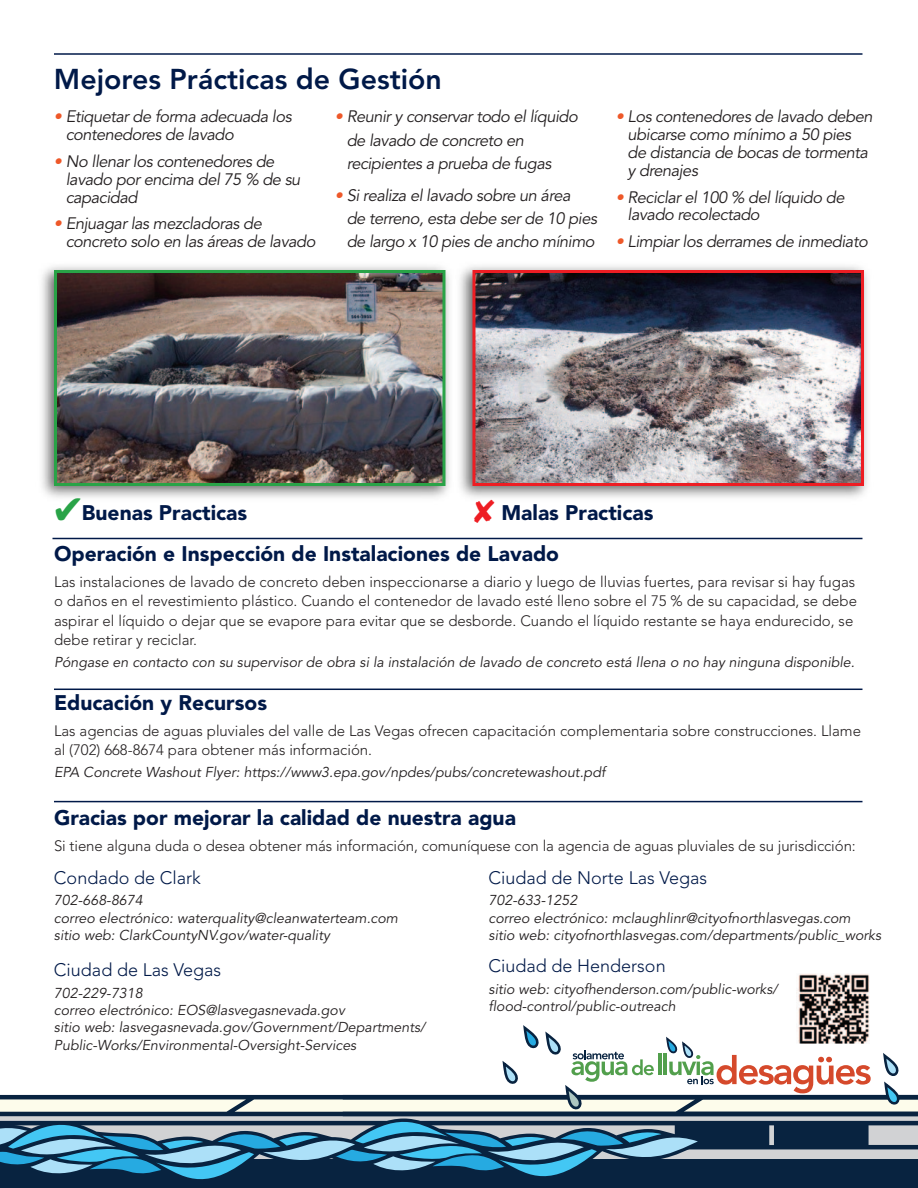
<style>
.page{position:relative;width:918px;height:1188px;background:#fff}
.page>*{position:absolute;margin:0;border:0;box-sizing:border-box;transform-origin:0 0}
.t1{font:800 28.5px "Avenir";color:#001948}
.t2{font:900 21px "Avenir";color:#001948}
.t3{font:300 18px "Avenir";color:#001948}
.t4{font:italic 16.5px/17.9px "Avenir";letter-spacing:-.03em;color:#231f20}
.t5{font:300 15px/19.5px "Avenir";color:#231f20}
.t6{font:italic 14.25px/17.2px "Avenir";color:#231f20}
.s1{color:#ee5829}
.s2{font-family:"Menlo";font-weight:700;font-size:46.5px;color:#29a347}
.s3{font-family:"Menlo";font-weight:700;font-size:36px;color:#ee1d23}
</style>
<div class="page">
<svg style="left:0;top:1025px;width:918px;height:163px"></svg>
<hr style="left:52px;top:538px;width:810px;height:1px;background:#001948">
<img style="left:41px;top:266px;width:409px;height:232px">
<img style="left:58px;top:274px;width:383px;height:208px">
<div style="left:54px;top:270px;width:391px;height:216px;border:3px solid #29a347"></div>
<img style="left:459px;top:266px;width:409px;height:232px">
<img style="left:476px;top:274px;width:384px;height:208px">
<div style="left:472px;top:270px;width:392px;height:216px;border:3px solid #ee1d23"></div>
<hr style="left:54px;top:801px;width:808px;height:1px;background:#001948">
<hr style="left:54px;top:689px;width:808px;height:1px;background:#001948">
<hr style="left:54px;top:53px;width:808px;height:2px;background:#001948">
<img style="left:797px;top:974px;width:72px;height:70px">
<p class="t1" style="left:54px;top:67px;width:389px">Mejores Prácticas de Gestión</p>
<p class="t4" style="left:66px;top:110px;width:227px;text-indent:-12px"><span class="s1">•</span> Etiquetar de forma adecuada los contenedores de lavado</p>
<p class="t4" style="left:66px;top:154px;width:236px;text-indent:-12px"><span class="s1">•</span> No llenar los contenedores de lavado por encima del 75 % de su capacidad</p>
<p class="t4" style="left:66px;top:217px;width:251px;text-indent:-12px"><span class="s1">•</span> Enjuagar las mezcladoras de concreto solo en las áreas de lavado</p>
<p class="t4" style="left:347px;top:107px;width:233px;line-height:23.1px;text-indent:-12px"><span class="s1">•</span> Reunir y conservar todo el líquido de lavado de concreto en recipientes a prueba de fugas</p>
<p class="t4" style="left:347px;top:186px;width:252px;line-height:23.1px;text-indent:-12px"><span class="s1">•</span> Si realiza el lavado sobre un área<br>de terreno, esta debe ser de 10 pies de largo x 10 pies de ancho mínimo</p>
<p class="t4" style="left:628px;top:110px;width:247px;text-indent:-12px"><span class="s1">•</span> Los contenedores de lavado deben ubicarse como mínimo a 50 pies de distancia de bocas de tormenta y drenajes</p>
<p class="t4" style="left:628px;top:190px;width:218px;text-indent:-12px"><span class="s1">•</span> Reciclar el 100 % del líquido de lavado recolectado</p>
<p class="t4" style="left:616px;top:235px;width:254px"><span class="s1">•</span> Limpiar los derrames de inmediato</p>
<p class="t2" style="left:54px;top:504px;width:195px"><span class="s2">✔</span>Buenas Practicas</p>
<p class="t2" style="left:474px;top:504px;width:181px"><span class="s3">✘</span> Malas Practicas</p>
<p class="t2" style="left:54px;top:545px;width:507px">Operación e Inspección de Instalaciones de Lavado</p>
<p class="t5" style="left:54px;top:573px;width:805px">Las instalaciones de lavado de concreto deben inspeccionarse a diario y luego de lluvias fuertes, para revisar si hay fugas o daños en el revestimiento plástico. Cuando el contenedor de lavado esté lleno sobre el 75 % de su capacidad, se debe aspirar el líquido o dejar que se evapore para evitar que se desborde. Cuando el líquido restante se haya endurecido, se debe retirar y reciclar.</p>
<p class="t6" style="left:54px;top:655px;width:802px">Póngase en contacto con su supervisor de obra si la instalación de lavado de concreto está llena o no hay ninguna disponible.</p>
<p class="t2" style="left:54px;top:695px;width:215px">Educación y Recursos</p>
<p class="t5" style="left:54px;top:722px;width:809px">Las agencias de aguas pluviales del valle de Las Vegas ofrecen capacitación complementaria sobre construcciones. Llame al (702) 668-8674 para obtener más información.</p>
<p class="t6" style="left:54px;top:765px;width:553px">EPA Concrete Washout Flyer: https://www3.epa.gov/npdes/pubs/concretewashout.pdf</p>
<p class="t2" style="left:54px;top:809px;width:463px">Gracias por mejorar la calidad de nuestra agua</p>
<p class="t5" style="left:54px;top:837px;width:803px">Si tiene alguna duda o desea obtener más información, comuníquese con la agencia de aguas pluviales de su jurisdicción:</p>
<p class="t3" style="left:54px;top:870px;width:148px">Condado de Clark</p>
<p class="t6" style="left:54px;top:894px;width:346px">702-668-8674<br>correo electrónico: waterquality@cleanwaterteam.com sitio web: ClarkCountyNV.gov/water-quality</p>
<p class="t3" style="left:54px;top:962px;width:169px">Ciudad de Las Vegas</p>
<p class="t6" style="left:54px;top:986px;width:373px">702-229-7318<br>correo electrónico: EOS@lasvegasnevada.gov<br>sitio web: lasvegasnevada.gov/Government/Departments/ Public-Works/Environmental-Oversight-Services</p>
<p class="t3" style="left:489px;top:870px;width:220px">Ciudad de Norte Las Vegas</p>
<p class="t6" style="left:489px;top:894px;width:394px">702-633-1252<br>correo electrónico: mclaughlinr@cityofnorthlasvegas.com<br>sitio web: cityofnorthlasvegas.com/departments/public_works</p>
<p class="t3" style="left:489px;top:959px;width:179px">Ciudad de Henderson</p>
<p class="t6" style="left:489px;top:982px;width:291px">sitio web: cityofhenderson.com/public-works/ flood-control/public-outreach</p>
</div>
